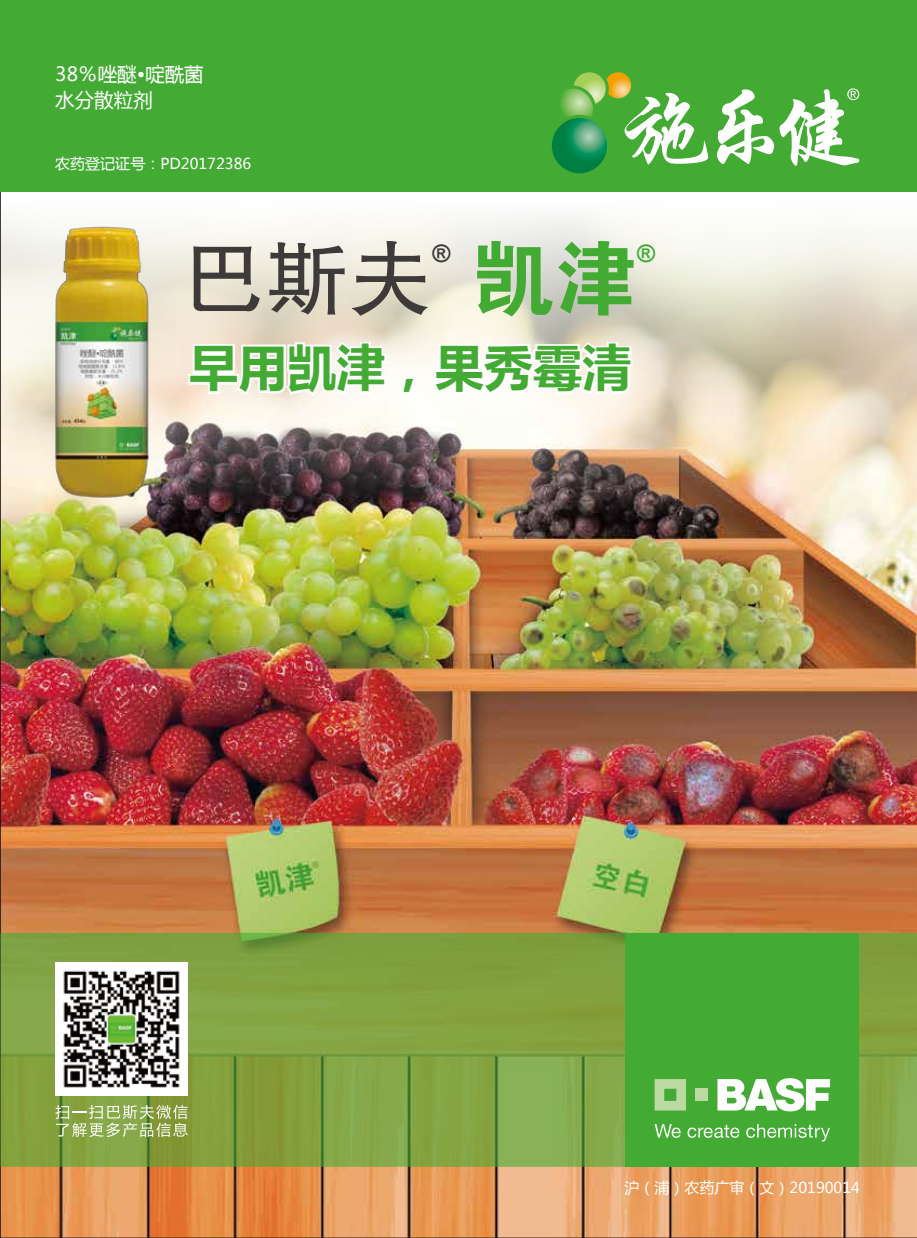
<style>
.page{position:relative;width:917px;height:1238px;background:#fff}
.page>*{position:absolute;margin:0;border:0;box-sizing:border-box;transform-origin:0 0}
.t1{font:82.5px "FZHTJW GB1 0";color:#3e3a39}
.t2{font:82.5px "FZDHTJW GB1 0";color:#43ab33}
.t3{font:700 49.05px "Microsoft Ya Hei";color:#43ab33}
.t4{font:700 24.15px "Arial";color:#3e3a39}
.t5{font:700 24.15px "Arial";color:#43ab33}
.t6{font:19.5px/25.5px "Microsoft Ya Hei";color:#fff}
.t7{font:15px "Microsoft Ya Hei";color:#fff}
</style>
<div class="page">
<img style="left:0;top:192px;width:917px;height:1045px">
<div style="left:0;top:0;width:917px;height:192px;background:#43ab33"></div>
<svg style="left:0;top:932px;width:917px;height:234px;fill:#85a240"></svg>
<div style="left:552px;top:118px;width:55px;height:55px;background:#007f42;border-radius:28px"></div>
<svg style="left:552px;top:72px;width:156px;height:92px"></svg>
<svg style="left:717px;top:88px;width:142px;height:78px"></svg>
<div style="left:625px;top:932px;width:234px;height:234px;background:#43ab33"></div>
<svg style="left:655px;top:1079px;width:31px;height:31px"></svg>
<div style="left:696px;top:1088px;width:12px;height:12px;background:#bbdaa1"></div>
<svg style="left:717px;top:1078px;width:113px;height:33px"></svg>
<svg style="left:655px;top:1124px;width:26px;height:13px"></svg>
<svg style="left:687px;top:1124px;width:52px;height:13px"></svg>
<svg style="left:746px;top:1124px;width:84px;height:17px"></svg>
<img style="left:52px;top:223px;width:100px;height:278px">
<svg style="left:186px;top:339px;width:203px;height:61px"></svg>
<svg style="left:399px;top:374px;width:21px;height:22px"></svg>
<svg style="left:429px;top:339px;width:206px;height:58px"></svg>
<img style="left:55px;top:962px;width:133px;height:133px">
<svg style="left:56px;top:1104px;width:132px;height:32px"></svg>
<h3 class="t6" style="left:55px;top:61px;width:150px">38％唑醚•啶酰菌水分散粒剂</h3>
<p class="t7" style="left:55px;top:154px;width:197px">农药登记证号：PD20172386</p>
<h1 class="t1" style="left:183px;top:234px;width:251px">巴斯夫</h1>
<h3 class="t4" style="left:432px;top:237px;width:19px">®</h3>
<h1 class="t2" style="left:471px;top:234px;width:168px">凯津</h1>
<h3 class="t5" style="left:637px;top:237px;width:19px">®</h3>
<h2 class="t3" style="left:189px;top:333px;width:444px">早用凯津，果秀霉清</h2>
<p class="t7" style="left:625px;top:1177px;width:237px">沪（浦）农药广审（文）20190014</p>
</div>
